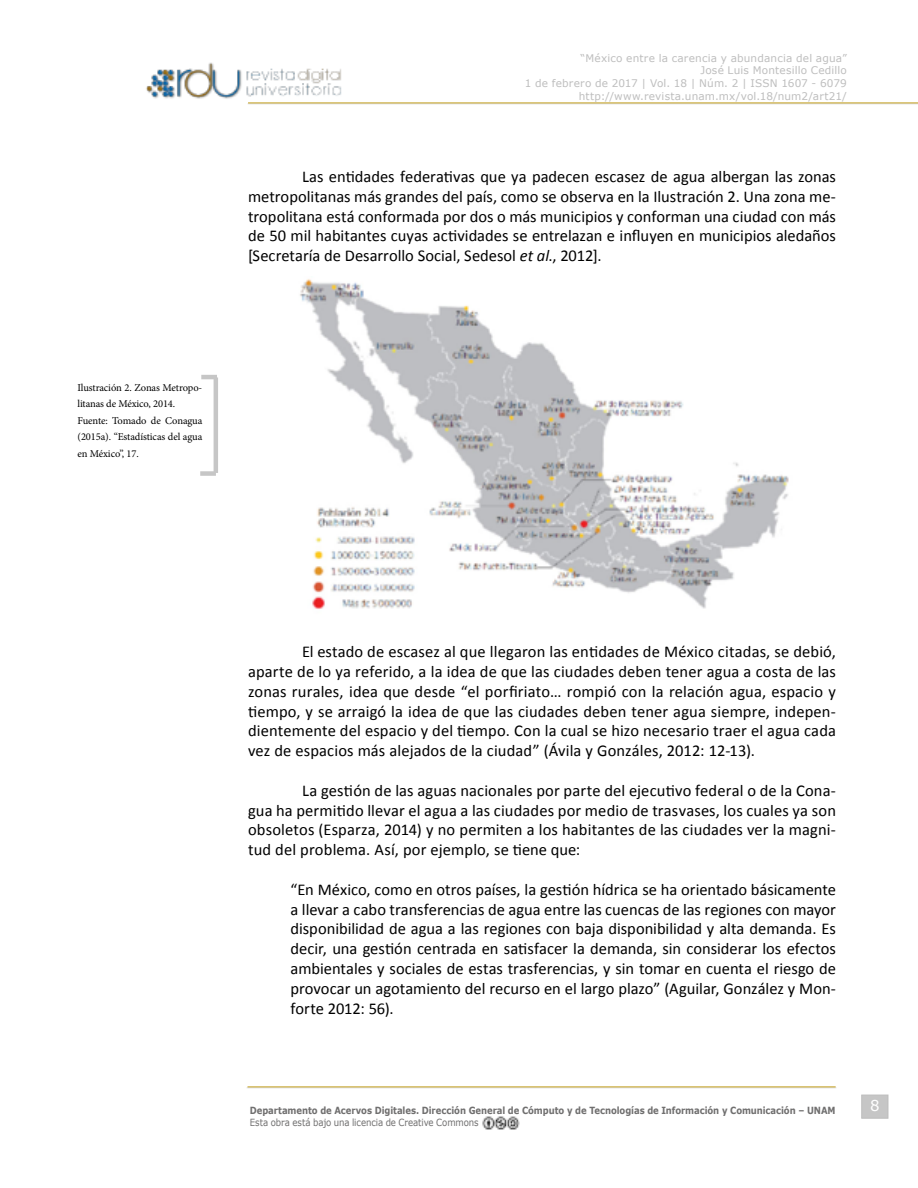
<style>
.page{position:relative;width:918px;height:1188px;background:#fff}
.page>*{position:absolute;margin:0;border:0;box-sizing:border-box;transform-origin:0 0}
.t1{font:16.5px/19.8px "Calibri";letter-spacing:.005em;color:#000;text-align:justify}
.t2{font:15px "Verdana";color:#fff}
.t3{font:10.5px/12.6px "Verdana";letter-spacing:.015em;color:#bebebe;text-align:right}
.t4{font:10.5px/16.5px "Minion Pro";letter-spacing:-.01em;color:#000}
.t5{font:700 9.9px "Verdana";letter-spacing:-.01em;color:#706f6f;scale:.86 1}
.t6{font:9.9px "Verdana";letter-spacing:-.01em;color:#706f6f;scale:.87 1}
.s1{font-style:italic}
</style>
<div class="page">
<div style="left:861px;top:1095px;width:27px;height:24px;background:#c6c6c6"></div>
<hr style="left:247px;top:103px;width:671px;height:1px;background:#f6f6f6">
<hr style="left:248px;top:103px;width:670px;height:1px;background:#c19d1b">
<hr style="left:246px;top:1087px;width:591px;height:1px;background:#000;opacity:.44">
<hr style="left:248px;top:1087px;width:588px;height:1px;background:#c19d1b">
<img style="left:482px;top:1116px;width:38px;height:14px">
<img style="left:146px;top:62px;width:196px;height:37px">
<img style="left:300px;top:279px;width:489px;height:330px">
<hr style="left:214px;top:378px;width:4px;height:95px;background:#c6c6c6">
<div style="left:200px;top:471px;width:16px;height:5px;background:#c6c6c6"></div>
<hr style="left:201px;top:375px;width:16px;height:4px;background:#c6c6c6">
<p class="t3" style="left:525px;top:52px;width:324px">“México entre la carencia y abundancia del agua”<br>José Luis Montesillo Cedillo<br>1 de febrero de 2017 | Vol. 18 | Núm. 2 | ISSN 1607 - 6079 http://www.revista.unam.mx/vol.18/num2/art21/</p>
<p class="t1" style="left:248px;top:167px;width:590px;text-indent:54px">Las entidades federativas que ya padecen escasez de agua albergan las zonas metropolitanas más grandes del país, como se observa en la Ilustración 2. Una zona me&shy;tropolitana está conformada por dos o más municipios y conforman una ciudad con más de 50 mil habitantes cuyas actividades se entrelazan e influyen en municipios aledaños [Secretaría de Desarrollo Social, Sedesol <span class="s1">et al</span>., 2012].</p>
<p class="t4" style="left:77px;top:379px;width:126px">Ilustración 2. Zonas Metropo&shy;litanas de México, 2014.<br>Fuente: Tomado de Conagua (2015a). “Estadísticas del agua en México”, 17.</p>
<p class="t1" style="left:248px;top:642px;width:589px;text-indent:54px">El estado de escasez al que llegaron las entidades de México citadas, se debió, aparte de lo ya referido, a la idea de que las ciudades deben tener agua a costa de las zonas rurales, idea que desde “el porfiriato… rompió con la relación agua, espacio y tiempo, y se arraigó la idea de que las ciudades deben tener agua siempre, indepen&shy;dientemente del espacio y del tiempo. Con la cual se hizo necesario traer el agua cada vez de espacios más alejados de la ciudad” (Ávila y Gonzáles, 2012: 12-13).</p>
<p class="t1" style="left:248px;top:781px;width:589px;text-indent:54px">La gestión de las aguas nacionales por parte del ejecutivo federal o de la Cona&shy;gua ha permitido llevar el agua a las ciudades por medio de trasvases, los cuales ya son obsoletos (Esparza, 2014) y no permiten a los habitantes de las ciudades ver la magni&shy;tud del problema. Así, por ejemplo, se tiene que:</p>
<p class="t1" style="left:291px;top:880px;width:547px">“En México, como en otros países, la gestión hídrica se ha orientado básicamente a llevar a cabo transferencias de agua entre las cuencas de las regiones con mayor disponibilidad de agua a las regiones con baja disponibilidad y alta demanda. Es decir, una gestión centrada en satisfacer la demanda, sin considerar los efectos ambientales y sociales de estas trasferencias, y sin tomar en cuenta el riesgo de provocar un agotamiento del recurso en el largo plazo” (Aguilar, González y Mon&shy;forte 2012: 56).</p>
<p class="t5" style="left:250px;top:1103px;width:683px">Departamento de Acervos Digitales. Dirección General de Cómputo y de Tecnologías de Información y Comunicación – UNAM</p>
<p class="t6" style="left:250px;top:1115px;width:265px">Esta obra está bajo una licencia de Creative Commons</p>
<p class="t2" style="left:870px;top:1096px;width:11px">8</p>
</div>
